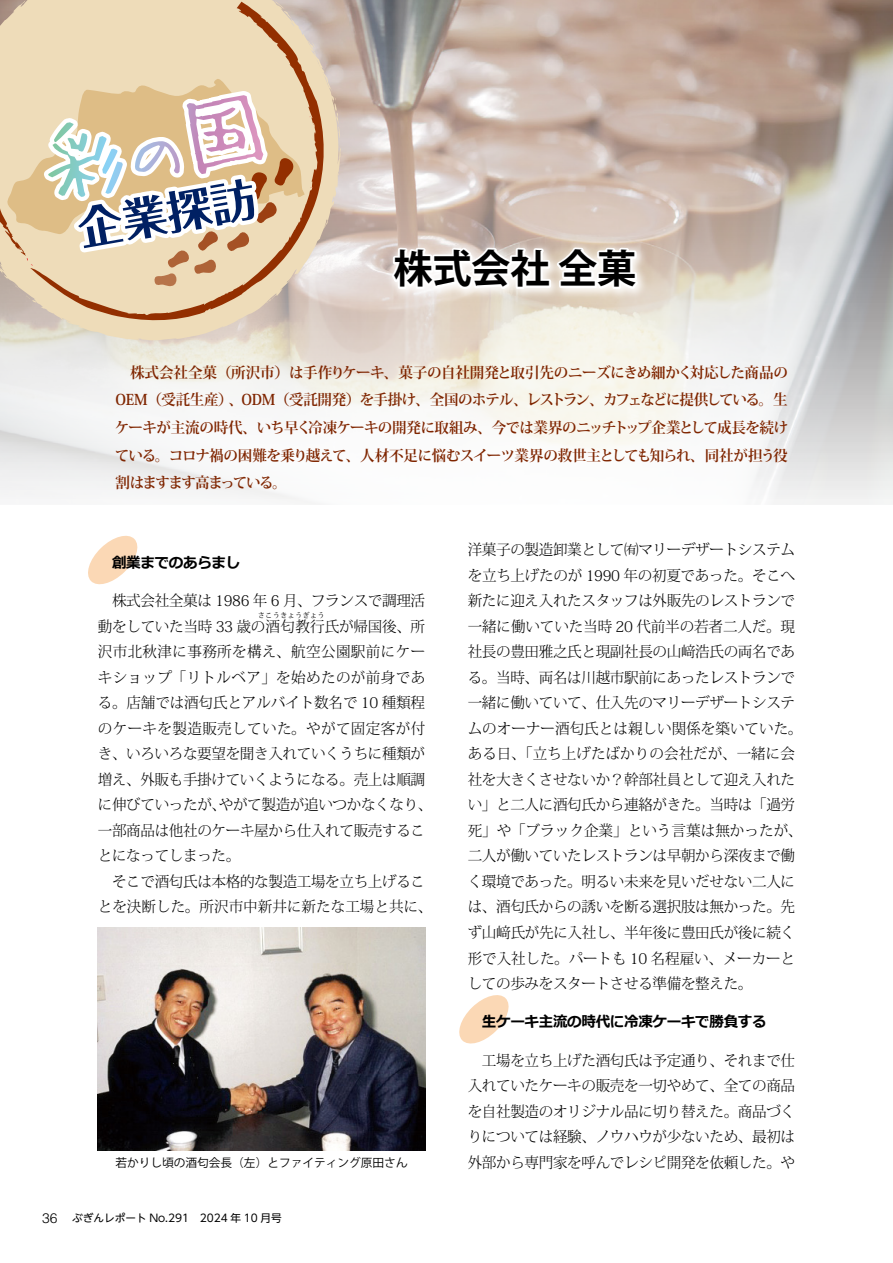
<style>
.page{position:relative;width:893px;height:1263px;background:#fff}
.page>*{position:absolute;margin:0;border:0;box-sizing:border-box;transform-origin:0 0}
.t1{font:700 39.3px "Koz Go Pr 6 N";letter-spacing:-.005em;color:#000}
.t2{font:300 14.85px/25.5px "Koz Min Pr 6 N";letter-spacing:-.025em;color:#000}
.t3{font:700 14.85px/27.6px "Koz Min Pr 6 N";letter-spacing:-.075em;color:#7f2500;text-align:justify}
.t4{font:700 14.85px "Meiryo";letter-spacing:-.025em;color:#000}
.t5{font:11.7px "Koz Go Pr 6 N";color:#000}
.t6{font:10.65px "UD Shin Go NT Pro";color:#000}
.t7{font:300 7.5px "Koz Min Pr 6 N";color:#000}
.s1{font-family:"Helvetica LT Std";font-weight:300;font-size:13.8px}
</style>
<div class="page">
<svg style="left:88px;top:535px;width:50px;height:50px"></svg>
<svg style="left:459px;top:995px;width:50px;height:49px"></svg>
<img style="left:0;top:0;width:893px;height:505px">
<svg style="left:0;top:0;width:341px;height:341px;background:#ded1c0"></svg>
<svg style="left:331px;top:97px;width:9px;height:52px"></svg>
<svg style="left:168px;top:327px;width:17px;height:4px"></svg>
<svg style="left:0;top:0;width:326px;height:323px;background:#d8bfa9"></svg>
<div style="left:385px;top:241px;width:263px;height:59px;background:#fff;opacity:.9"></div>
<svg style="left:389px;top:244px;width:256px;height:49px"></svg>
<img style="left:98px;top:928px;width:327px;height:223px">
<svg style="left:0;top:0;width:318px;height:317px;background:#dcc9ae"></svg>
<h1 class="t1" style="left:393px;top:247px;width:245px">株式会社 全菓</h1>
<p class="t3" style="left:115px;top:359px;width:675px">　株式会社全菓（所沢市）は手作りケーキ、菓子の自社開発と取引先のニーズにきめ細かく対応した商品のOEM（受託生産）、ODM（受託開発）を手掛け、全国のホテル、レストラン、カフェなどに提供している。生ケーキが主流の時代、いち早く冷凍ケーキの開発に取組み、今では業界のニッチトップ企業として成長を続けている。コロナ禍の困難を乗り越えて、人材不足に悩むスイーツ業界の救世主としても知られ、同社が担う役割はますます高まっている。</p>
<p class="t4" style="left:98px;top:552px;width:144px">　創業までのあらまし</p>
<p class="t2" style="left:98px;top:588px;width:329px">　株式会社全菓は 1986 年 6 月、フランスで調理活動をしていた当時 33 歳の酒匂教行氏が帰国後、所</p>
<p class="t7" style="left:258px;top:611px;width:68px">さこうきょうぎょう</p>
<p class="t2" style="left:98px;top:639px;width:336px">沢市北秋津に事務所を構え、航空公園駅前にケーキショップ「リトルベア」を始めたのが前身である。店舗では酒匂氏とアルバイト数名で 10 種類程のケーキを製造販売していた。やがて固定客が付き、いろいろな要望を聞き入れていくうちに種類が増え、外販も手掛けていくようになる。売上は順調に伸びていったが、やがて製造が追いつかなくなり、一部商品は他社のケーキ屋から仕入れて販売することになってしまった。<br>　そこで酒匂氏は本格的な製造工場を立ち上げることを決断した。所沢市中新井に新たな工場と共に、</p>
<p class="t5" style="left:115px;top:1156px;width:294px">若かりし頃の酒匂会長（左）とファイティング原田さん</p>
<p class="t6" style="left:42px;top:1210px;width:241px"><span class="s1">36</span> ぶぎんレポート No.291　2024 年 10 月号</p>
<p class="t2" style="left:468px;top:537px;width:336px">洋菓子の製造卸業として㈲マリーデザートシステムを立ち上げたのが 1990 年の初夏であった。そこへ新たに迎え入れたスタッフは外販先のレストランで一緒に働いていた当時 20 代前半の若者二人だ。現社長の豊田雅之氏と現副社長の山﨑浩氏の両名である。当時、両名は川越市駅前にあったレストランで一緒に働いていて、仕入先のマリーデザートシステムのオーナー酒匂氏とは親しい関係を築いていた。ある日、「立ち上げたばかりの会社だが、一緒に会社を大きくさせないか？幹部社員として迎え入れたい」と二人に酒匂氏から連絡がきた。当時は「過労死」や「ブラック企業」という言葉は無かったが、二人が働いていたレストランは早朝から深夜まで働く環境であった。明るい未来を見いだせない二人には、酒匂氏からの誘いを断る選択肢は無かった。先ず山﨑氏が先に入社し、半年後に豊田氏が後に続く形で入社した。パートも 10 名程雇い、メーカーとしての歩みをスタートさせる準備を整えた。</p>
<p class="t4" style="left:468px;top:1011px;width:300px">　生ケーキ主流の時代に冷凍ケーキで勝負する</p>
<p class="t2" style="left:468px;top:1048px;width:329px;text-align:justify">　工場を立ち上げた酒匂氏は予定通り、それまで仕入れていたケーキの販売を一切やめて、全ての商品を自社製造のオリジナル品に切り替えた。商品づくりについては経験、ノウハウが少ないため、最初は外部から専門家を呼んでレシピ開発を依頼した。や</p>
</div>
